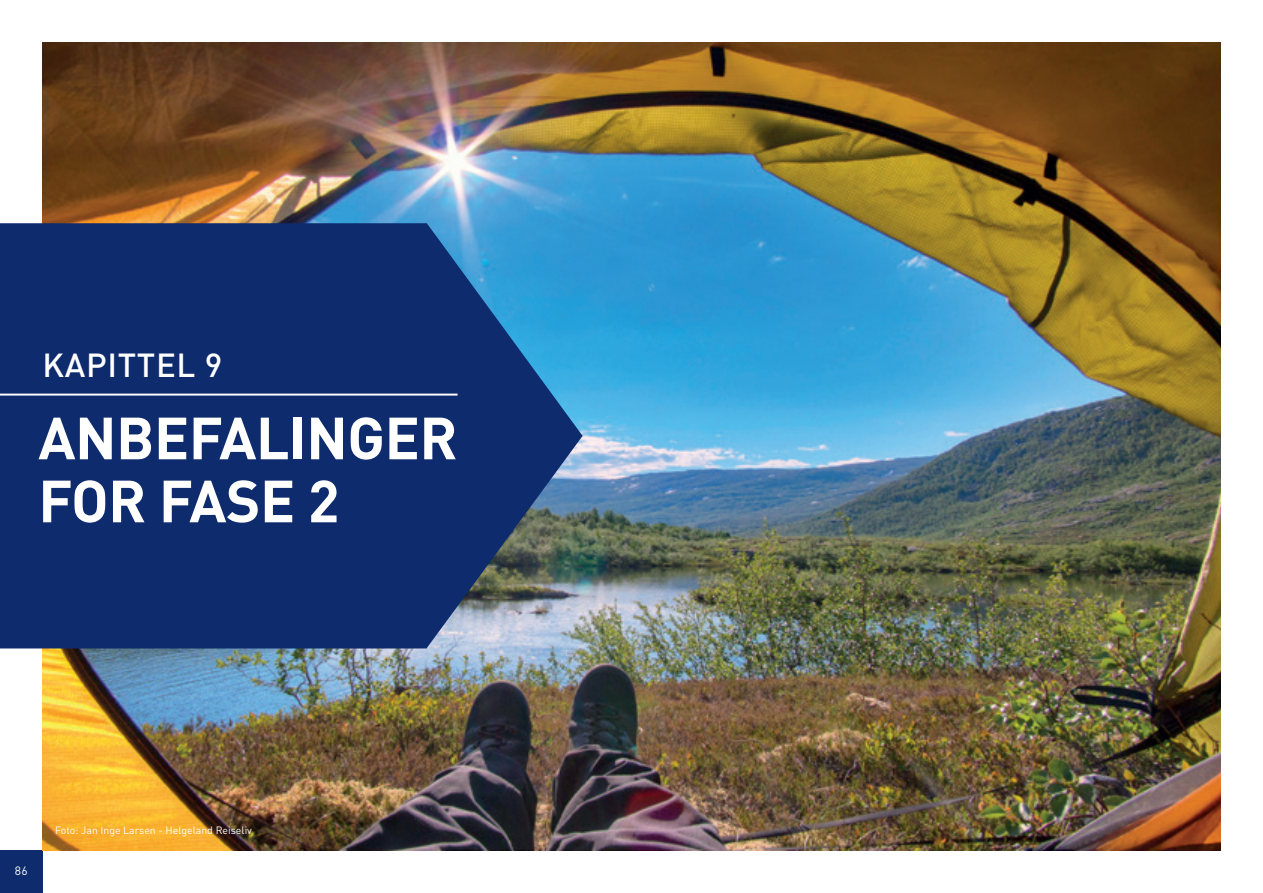
<style>
.page{position:relative;width:1263px;height:893px;background:#fff}
.page>*{position:absolute;margin:0;border:0;box-sizing:border-box;transform-origin:0 0}
.t1{font:700 58.5px/63px "DIN";letter-spacing:-.01em;color:#fff}
.t2{font:500 33px "DIN";letter-spacing:.02em;color:#fff}
.t3{font:12px "DIN";color:#fff}
.t4{font:10.5px "DIN";color:#fff}
</style>
<div class="page">
<div style="left:0;top:850px;width:43px;height:43px;background:#0d2b6d"></div>
<img style="left:43px;top:43px;width:1177px;height:807px">
<svg style="left:0;top:223px;width:583px;height:425px;background:#173a77"></svg>
<hr style="left:0;top:394px;width:458px;height:2px;background:#fff">
<h2 class="t2" style="left:43px;top:344px;width:181px">KAPITTEL 9</h2>
<h1 class="t1" style="left:38px;top:404px;width:421px">ANBEFALINGER<br>FOR FASE 2</h1>
<p class="t3" style="left:15px;top:863px;width:14px">86</p>
<p class="t4" style="left:55px;top:823px;width:198px">Foto: Jan Inge Larsen - Helgeland Reiseliv</p>
</div>
